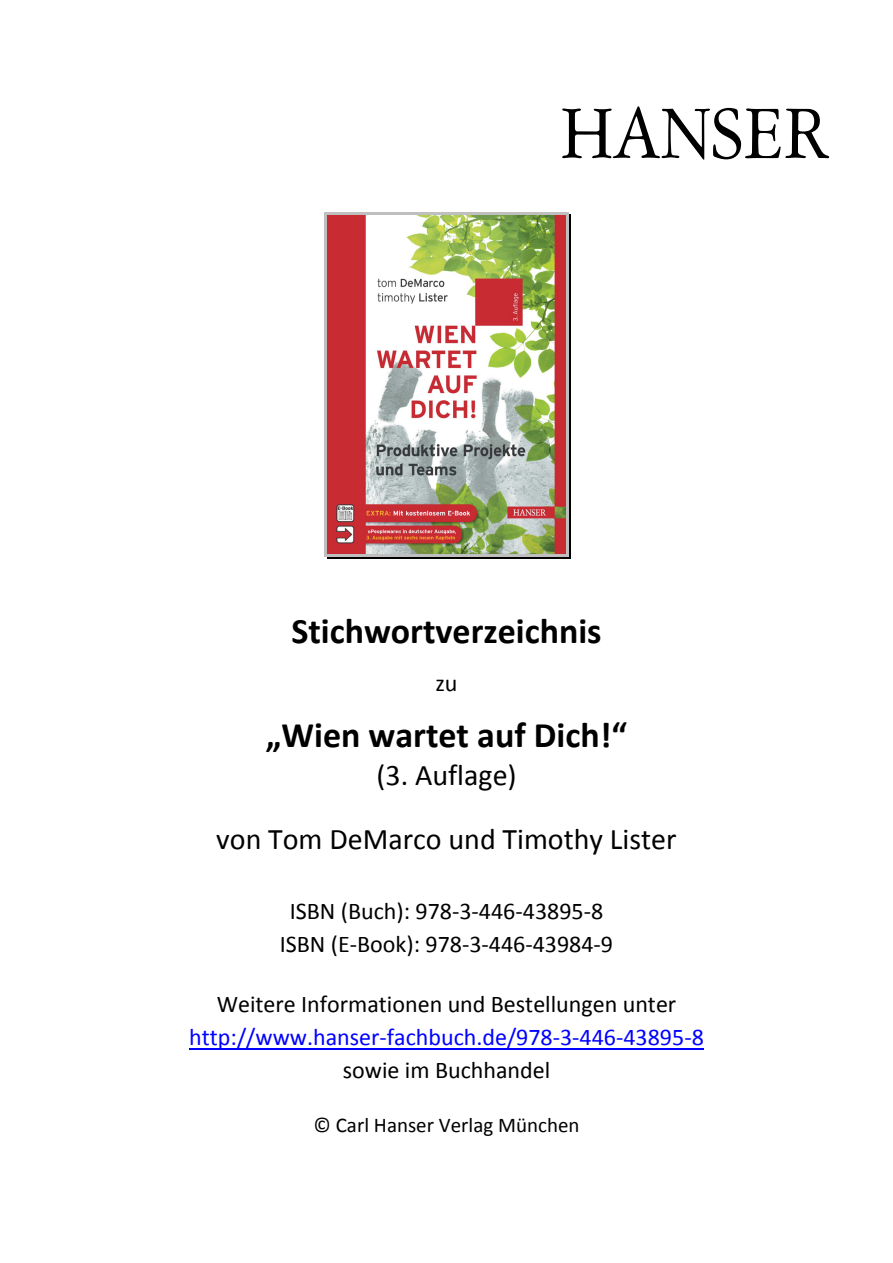
<style>
.page{position:relative;width:893px;height:1263px;background:#fff}
.page>*{position:absolute;margin:0;border:0;box-sizing:border-box;transform-origin:0 0}
.t1{font:700 36px "Calibri";color:#000}
.t2{font:30px/63.6px "Calibri";color:#000;text-align:center}
.t3{font:24px/33px "Calibri";color:#000;text-align:center}
.t4{font:24px "Calibri";color:#00f}
.t5{font:21px "Calibri";color:#000}
</style>
<div class="page">
<svg style="left:562px;top:106px;width:267px;height:54px"></svg>
<img style="left:327px;top:215px;width:239px;height:340px">
<hr style="left:324px;top:212px;width:244px;height:3px;background:#bfbfbf">
<hr style="left:324px;top:215px;width:3px;height:340px;background:#bfbfbf">
<hr style="left:568px;top:215px;width:3px;height:340px;background:#000">
<hr style="left:566px;top:215px;width:2px;height:340px;background:#bfbfbf">
<hr style="left:327px;top:557px;width:239px;height:2px;background:#000">
<hr style="left:327px;top:555px;width:239px;height:2px;background:#bfbfbf">
<svg style="left:566px;top:555px;width:5px;height:4px"></svg>
<hr style="left:189px;top:1048px;width:515px;height:1px;background:#00f">
<h1 class="t1" style="left:291px;top:616px;width:312px">Stichwortverzeichnis</h1>
<p class="t3" style="left:435px;top:669px;width:24px">zu</p>
<h1 class="t1" style="left:266px;top:720px;width:363px">„Wien wartet auf Dich!“</h1>
<p class="t2" style="left:216px;top:746px;width:462px">(3. Auflage)<br>von Tom DeMarco und Timothy Lister</p>
<p class="t3" style="left:280px;top:897px;width:335px">ISBN (Buch): 978-3-446-43895-8<br>ISBN (E-Book): 978-3-446-43984-9</p>
<p class="t3" style="left:217px;top:990px;width:461px">Weitere Informationen und Bestellungen unter</p>
<p class="t4" style="left:189px;top:1027px;width:516px">http://www.hanser-fachbuch.de/978-3-446-43895-8</p>
<p class="t3" style="left:343px;top:1056px;width:209px">sowie im Buchhandel</p>
<p class="t5" style="left:313px;top:1116px;width:268px">© Carl Hanser Verlag München</p>
</div>
